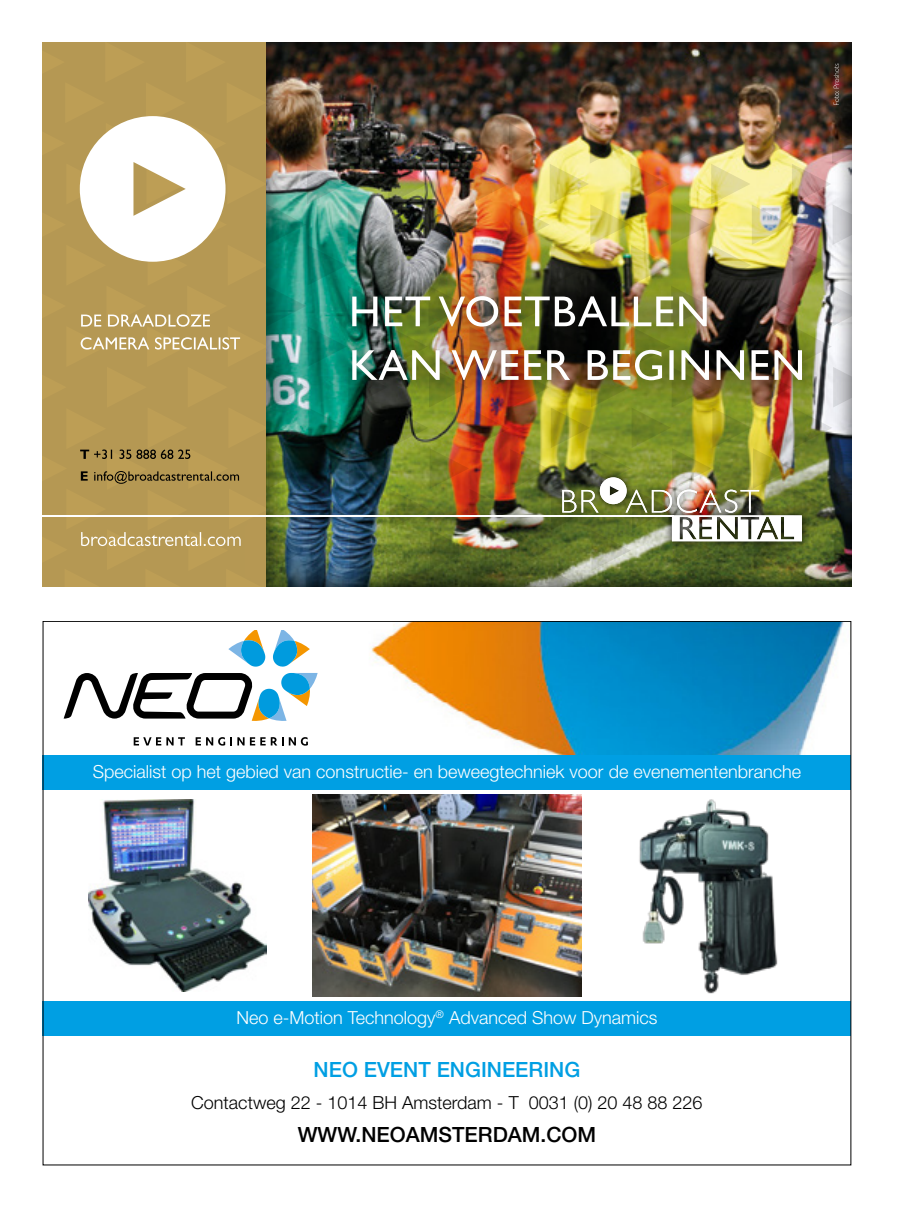
<style>
.page{position:relative;width:915px;height:1212px;background:#fff}
.page>*{position:absolute;margin:0;border:0;box-sizing:border-box;transform-origin:0 0}
.t1{font:500 21px "Helvetica Neue";color:#000}
.t2{font:500 21px "Helvetica Neue";color:#009fe3}
.t3{font:300 18px "Helvetica Neue";color:#fff}
.t4{font:300 18px "Helvetica Neue";color:#000}
</style>
<div class="page">
<img style="left:43px;top:42px;width:807px;height:544px">
<div style="left:43px;top:755px;width:807px;height:34px;background:#009fe3"></div>
<div style="left:43px;top:1001px;width:807px;height:35px;background:#009fe3"></div>
<img style="left:89px;top:799px;width:177px;height:192px">
<img style="left:312px;top:794px;width:269px;height:202px">
<img style="left:639px;top:799px;width:139px;height:195px">
<img style="left:371px;top:623px;width:473px;height:132px">
<svg style="left:134px;top:737px;width:51px;height:8px"></svg>
<svg style="left:195px;top:737px;width:49px;height:9px"></svg>
<svg style="left:250px;top:737px;width:33px;height:8px"></svg>
<svg style="left:289px;top:737px;width:19px;height:9px"></svg>
<svg style="left:273px;top:630px;width:37px;height:37px"></svg>
<svg style="left:228px;top:630px;width:37px;height:37px"></svg>
<svg style="left:64px;top:673px;width:253px;height:48px"></svg>
<p class="t3" style="left:93px;top:760px;width:709px">Specialist op het gebied van constructie- en beweegtechniek voor de evenementenbranche</p>
<p class="t3" style="left:236px;top:1007px;width:422px">Neo e-Motion Technology<sup>®</sup> Advanced Show Dynamics</p>
<p class="t2" style="left:313px;top:1057px;width:268px">NEO EVENT ENGINEERING</p>
<p class="t4" style="left:191px;top:1091px;width:512px">Contactweg 22 - 1014 BH Amsterdam - T 0031 (0) 20 48 88 226</p>
<p class="t1" style="left:297px;top:1121px;width:300px">WWW.NEOAMSTERDAM.COM</p>
</div>
